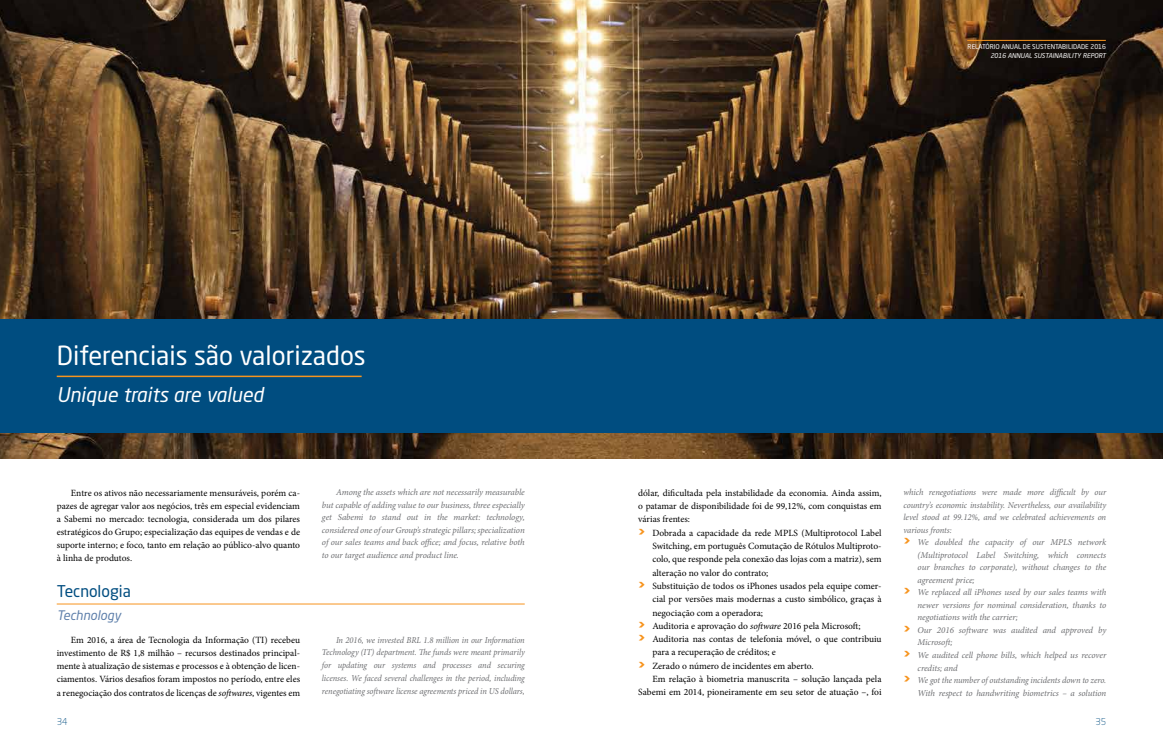
<style>
.page{position:relative;width:1163px;height:752px;background:#fff}
.page>*{position:absolute;margin:0;border:0;box-sizing:border-box;transform-origin:0 0}
.t1{font:26px "Neo Sans Std";color:#fff}
.t2{font:italic 20px "Neo Sans Std";color:#fff}
.t3{font:16px "Neo Sans Std";color:#004d80}
.t4{font:italic 13px "Neo Sans Std";color:#5f80ab}
.t5{font:9.5px/13px "Minion Pro";color:#000;text-align:justify}
.t6{font:300 9.3px "Neo Sans Std";color:#004d80}
.t7{font:italic 9px/12.5px "Minion Pro";letter-spacing:-.01em;color:#6d6e71;text-align:justify}
.t8{font:italic 9px/12.8px "Minion Pro";letter-spacing:-.01em;color:#6d6e71;text-align:justify;scale:.94 1}
.t9{font:italic 9px "Minion Pro";letter-spacing:-.01em;color:#6d6e71;scale:.96 1}
.t10{font:italic 9px "Minion Pro";letter-spacing:-.01em;color:#6d6e71;scale:.95 1}
.t11{font:italic 6.6px "Neo Sans Std";color:#fff}
.t12{font:6.6px "Neo Sans Std";color:#fff}
.s1{color:#748fb6}
.s2{font-style:italic}
.s3{font-family:"Neo Sans Std";font-weight:900;font-size:11px;color:#f7941e}
.s4{font-family:"Neo Sans Std";font-weight:900;font-style:normal;font-size:11px;color:#f7941e}
</style>
<div class="page">
<img style="left:0;top:0;width:1162px;height:458px">
<div style="left:0;top:319px;width:1162px;height:113px;background:#004d80"></div>
<hr style="left:57px;top:375px;width:304px;height:2px;background:#f7941e">
<hr style="left:967px;top:40px;width:138px;height:1px;background:#f7941e">
<hr style="left:57px;top:603px;width:467px;height:1px;background:#f7941e">
<p class="t12" style="left:967px;top:42px;width:140px">RELATÓRIO ANUAL DE SUSTENTABILIDADE 2016</p>
<p class="t11" style="left:990px;top:51px;width:117px">2016 ANNUAL<span class="s1">NUAL</span> SUSTAINABILITY<span class="s1">STAINABILITY</span> REPORT<span class="s1">PORT</span></p>
<h1 class="t1" style="left:57px;top:339px;width:310px">Diferenciais são valorizados</h1>
<h2 class="t2" style="left:57px;top:382px;width:208px">UNIQUE TRAITS ARE VALUED</h2>
<p class="t5" style="left:57px;top:486px;width:245px;text-indent:14px">Entre os ativos não necessariamente mensuráveis, porém ca&shy;pazes de agregar valor aos negócios, três em especial evidenciam a Sabemi no mercado: tecnologia, considerada um dos pilares estratégicos do Grupo; especialização das equipes de vendas e de suporte interno; e foco, tanto em relação ao público-alvo quanto à linha de produtos.</p>
<p class="t7" style="left:322px;top:486px;width:204px;text-indent:14px">Among the assets which are not necessarily measurable but capable of adding value to our business, three especially get Sabemi to stand out in the market: technology, considered one of our Group’s strategic pillars; specialization of our sales teams and back office; and focus, relative both to our target audience and product line.</p>
<h3 class="t3" style="left:57px;top:581px;width:76px">Tecnologia</h3>
<h3 class="t4" style="left:57px;top:606px;width:66px">TECHNOLOGY</h3>
<p class="t5" style="left:57px;top:633px;width:245px;text-indent:14px">Em 2016, a área de Tecnologia da Informação (TI) recebeu investimento de R$ 1,8 milhão – recursos destinados principal&shy;mente à atualização de sistemas e processos e à obtenção de licen&shy;ciamentos. Vários desafios foram impostos no período, entre eles a renegociação dos contratos de licenças de <span class="s2">softwares</span>, vigentes em</p>
<p class="t8" style="left:322px;top:633px;width:217px;text-indent:14px">In 2016, we invested BRL 1.8 million in our Information Technology (IT) department. The funds were meant primarily for updating our systems and processes and securing licenses. We faced several challenges in the period, including renegotiating software license agreements priced in US dollars,</p>
<p class="t5" style="left:638px;top:486px;width:245px">dólar, dificultada pela instabilidade da economia. Ainda assim,</p>
<p class="t5" style="left:638px;top:499px;width:245px">o patamar de disponibilidade foi de 99,12%, com conquistas em</p>
<p class="t5" style="left:638px;top:512px;width:53px">várias frentes:</p>
<p class="t5" style="left:638px;top:526px;width:245px"><span class="s3">&gt;</span> Dobrada a capacidade da rede MPLS (Multiprotocol Label</p>
<p class="t5" style="left:652px;top:539px;width:231px">Switching, em português Comutação de Rótulos Multiproto-</p>
<p class="t5" style="left:652px;top:552px;width:231px">colo, que responde pela conexão das lojas com a matriz), sem</p>
<p class="t5" style="left:652px;top:565px;width:117px">alteração no valor do contrato;</p>
<p class="t5" style="left:638px;top:579px;width:245px"><span class="s3">&gt;</span> Substituição de todos os iPhones usados pela equipe comer-</p>
<p class="t5" style="left:652px;top:592px;width:231px">cial por versões mais modernas a custo simbólico, graças à</p>
<p class="t5" style="left:652px;top:605px;width:112px">negociação com a operadora;</p>
<p class="t5" style="left:638px;top:619px;width:224px"><span class="s3">&gt;</span> Auditoria e aprovação do <span class="s2">software</span> 2016 pela Microsoft;</p>
<p class="t5" style="left:638px;top:632px;width:245px"><span class="s3">&gt;</span> Auditoria nas contas de telefonia móvel, o que contribuiu</p>
<p class="t5" style="left:652px;top:645px;width:125px">para a recuperação de créditos; e</p>
<p class="t5" style="left:638px;top:659px;width:177px"><span class="s3">&gt;</span> Zerado o número de incidentes em aberto.</p>
<p class="t5" style="left:652px;top:672px;width:231px">Em relação à biometria manuscrita – solução lançada pela</p>
<p class="t5" style="left:638px;top:685px;width:245px">Sabemi em 2014, pioneiramente em seu setor de atuação –, foi</p>
<p class="t9" style="left:903px;top:486px;width:213px">which renegotiations were made more difficult by our</p>
<p class="t9" style="left:903px;top:498px;width:213px">country’s economic instability. Nevertheless, our availability</p>
<p class="t9" style="left:903px;top:511px;width:213px">level stood at 99.12%, and we celebrated achievements on</p>
<p class="t9" style="left:903px;top:523px;width:52px">various fronts:</p>
<p class="t7" style="left:903px;top:536px;width:204px"><span class="s4">&gt;</span> We doubled the capacity of our MPLS network</p>
<p class="t7" style="left:917px;top:548px;width:190px">(Multiprotocol Label Switching, which connects</p>
<p class="t7" style="left:917px;top:561px;width:190px">our branches to corporate), without changes to the</p>
<p class="t7" style="left:917px;top:573px;width:58px">agreement price;</p>
<p class="t7" style="left:903px;top:586px;width:204px"><span class="s4">&gt;</span> We replaced all iPhones used by our sales teams with</p>
<p class="t7" style="left:917px;top:598px;width:190px">newer versions for nominal consideration, thanks to</p>
<p class="t7" style="left:917px;top:611px;width:102px">negotiations with the carrier;</p>
<p class="t7" style="left:903px;top:623px;width:204px"><span class="s4">&gt;</span> Our 2016 software was audited and approved by</p>
<p class="t7" style="left:917px;top:636px;width:36px">Microsoft;</p>
<p class="t7" style="left:903px;top:648px;width:204px"><span class="s4">&gt;</span> We audited cell phone bills, which helped us recover</p>
<p class="t7" style="left:917px;top:661px;width:42px">credits; and</p>
<p class="t10" style="left:903px;top:673px;width:215px"><span class="s4">&gt;</span> We got the number of outstanding incidents down to zero.</p>
<p class="t7" style="left:917px;top:686px;width:190px">With respect to handwriting biometrics – a solution</p>
<p class="t6" style="left:57px;top:715px;width:12px">34</p>
<p class="t6" style="left:1095px;top:715px;width:12px">35</p>
</div>
